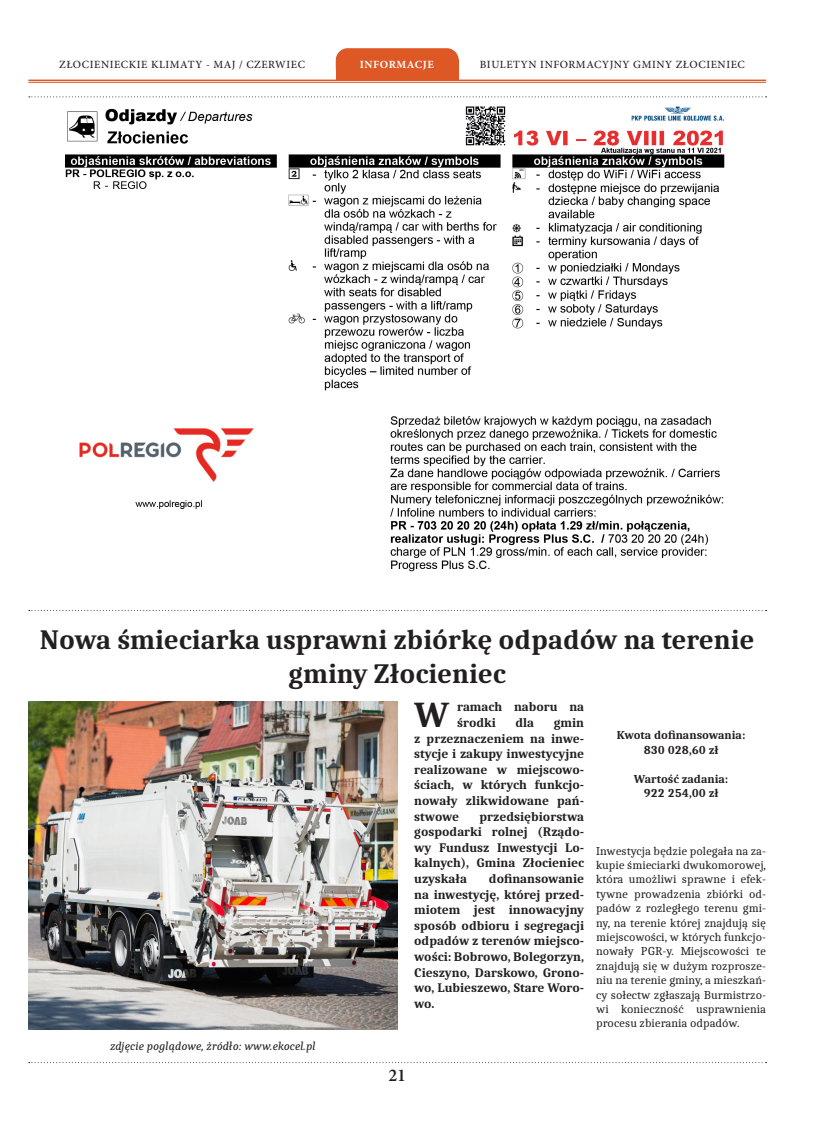
<style>
.page{position:relative;width:820px;height:1134px;background:#fff}
.page>*{position:absolute;margin:0;border:0;box-sizing:border-box;transform-origin:0 0}
.t1{font:700 36.4px "Caladea";color:#231f20}
.t2{font:700 28px/33.6px "Caladea";color:#231f20;text-align:center}
.numery{font:600 18px "Minion Pro";color:#231f20}
.t3{font:700 13px/15.6px "Caladea";color:#231f20;text-align:justify}
.t4{font:12px/14.4px "Caladea";color:#231f20;text-align:justify}
.t5{font:700 12px/14.4px "Caladea";color:#231f20;text-align:center}
.t6{font:italic 12px "Caladea";color:#231f20}
.naglowek{font:500 11px "Minion Pro";letter-spacing:.05em;color:#231f20}
.naglowek_srodek{font:700 11px "Minion Pro";letter-spacing:.05em;color:#fff}
</style>
<div class="page">
<svg style="left:29px;top:1062px;width:737px;height:1px"></svg>
<svg style="left:29px;top:96px;width:737px;height:1px"></svg>
<hr style="left:28px;top:80px;width:737px;height:1px;background:#de5826">
<hr style="left:28px;top:82px;width:737px;height:1px;background:#de5826">
<div style="left:335px;top:60px;width:123px;height:20px;background:#de5826"></div>
<div style="left:335px;top:48px;width:123px;height:32px;background:#de5826;border-radius:12px"></div>
<img style="left:66px;top:106px;width:659px;height:466px">
<svg style="left:29px;top:610px;width:737px;height:1px"></svg>
<img style="left:28px;top:701px;width:369px;height:328px">
<p class="naglowek" style="left:59px;top:57px;width:247px">ZŁOCIENIECKIE KLIMATY - MAJ / CZERWIEC</p>
<p class="naglowek_srodek" style="left:359px;top:57px;width:75px">INFORMACJE</p>
<p class="naglowek" style="left:479px;top:57px;width:266px">BIULETYN INFORMACYJNY GMINY ZŁOCIENIEC</p>
<p class="t2" style="left:40px;top:622px;width:715px">Nowa śmieciarka usprawni zbiórkę odpadów na terenie gminy Złocieniec</p>
<p class="t1" style="left:414px;top:692px;width:36px">W</p>
<p class="t3" style="left:457px;top:699px;width:128px">ramach naboru na środki</p>
<p class="t3" style="left:515px;top:714px;width:20px">dla</p>
<p class="t3" style="left:414px;top:714px;width:171px;text-indent:139px">gmin z przeznaczeniem na inwe&shy;stycje i zakupy inwestycyjne realizowane w miejscowo&shy;ściach, w których funkcjo&shy;nowały zlikwidowane pań&shy;stwowe</p>
<p class="t5" style="left:616px;top:728px;width:130px">Kwota dofinansowania:<br>830 028,60 zł</p>
<p class="t5" style="left:633px;top:771px;width:96px">Wartość zadania:<br>922 254,00 zł</p>
<p class="t3" style="left:414px;top:808px;width:171px;text-indent:65px">przedsiębiorstwa gospodarki rolnej (Rządo&shy;wy Fundusz Inwestycji Lo&shy;kalnych), Gmina Złocieniec uzyskała</p>
<p class="t4" style="left:596px;top:843px;width:171px">Inwestycja będzie polegała na za&shy;kupie śmieciarki dwukomorowej, która umożliwi sprawne i efek&shy;tywne prowadzenia zbiórki od&shy;padów z rozległego terenu gmi&shy;ny, na terenie której znajdują się miejscowości, w których funkcjo&shy;nowały PGR-y. Miejscowości te znajdują się w dużym rozprosze&shy;niu na terenie gminy, a mieszkań&shy;cy sołectw zgłaszają Burmistrzo&shy;wi konieczność usprawnienia procesu zbierania odpadów.</p>
<p class="t3" style="left:414px;top:870px;width:171px;text-indent:75px">dofinansowanie na inwestycję, której przed&shy;miotem jest innowacyjny sposób odbioru i segregacji odpadów z terenów miejsco&shy;wości: Bobrowo, Bolegorzyn, Cieszyno, Darskowo, Grono&shy;wo, Lubieszewo, Stare Woro&shy;wo.</p>
<p class="t6" style="left:110px;top:1038px;width:207px">zdjęcie poglądowe, żródło: www.ekocel.pl</p>
<p class="numery" style="left:388px;top:1063px;width:19px">21</p>
</div>
